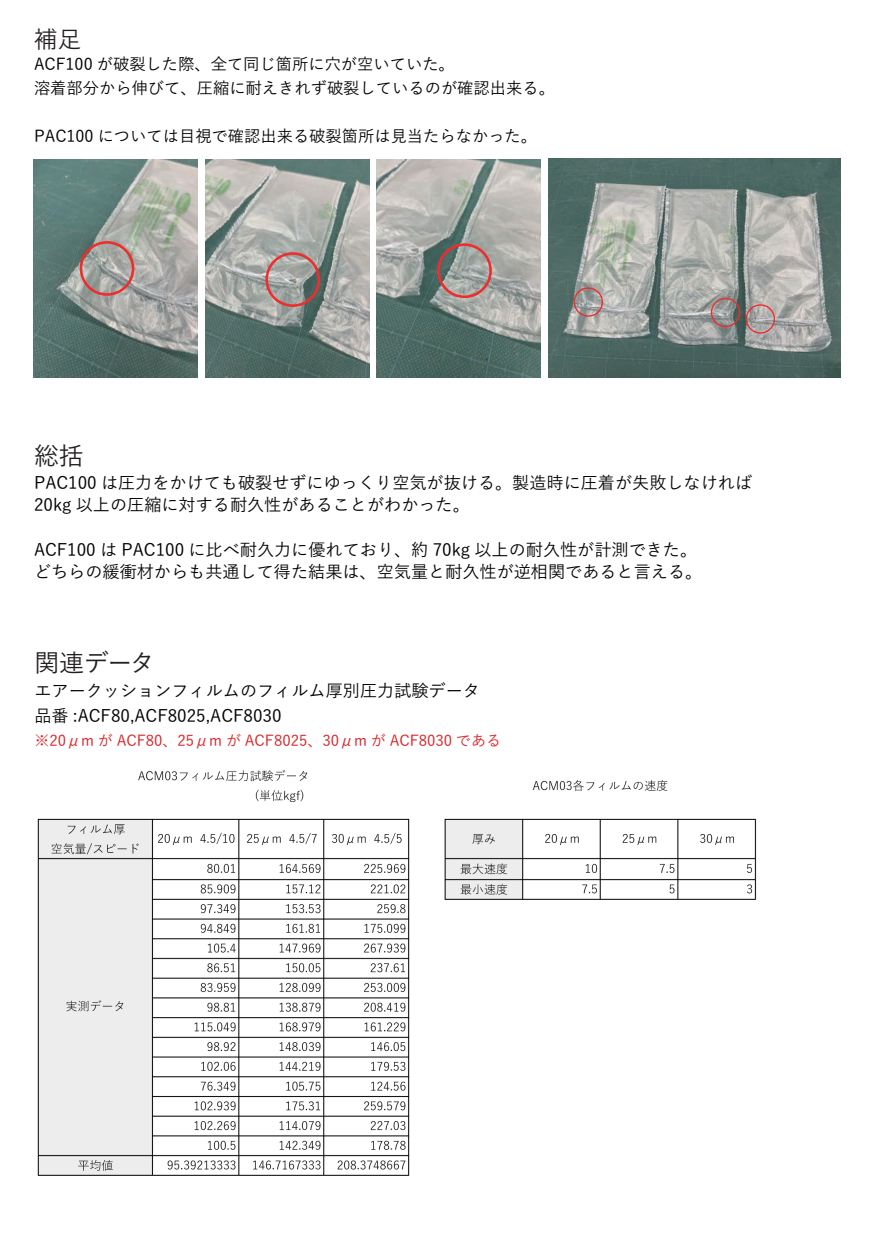
<style>
.page{position:relative;width:888px;height:1248px;background:#fff}
.page>*{position:absolute;margin:0;border:0;box-sizing:border-box;transform-origin:0 0}
.t1{font:500 24.9px "Yu Go";letter-spacing:-.02em;color:#231f20}
.t2{font:500 23.7px "Yu Go";color:#231f20}
.t3{font:500 17.1px/22.4px "Yu Go";color:#030303}
.t4{font:500 16.2px/24px "Yu Go";color:#030303}
.t5{font:500 15px "Yu Go";color:#d72629}
</style>
<div class="page">
<img style="left:377px;top:159px;width:164px;height:219px">
<img style="left:205px;top:159px;width:164px;height:219px">
<img style="left:33px;top:159px;width:164px;height:219px">
<img style="left:548px;top:158px;width:292px;height:219px">
<div style="left:573px;top:287px;width:30px;height:30px;border:1px solid #ee2d2d;border-radius:50%"></div>
<div style="left:711px;top:298px;width:29px;height:29px;border:1px solid #ee2d2d;border-radius:50%"></div>
<div style="left:746px;top:304px;width:29px;height:30px;border:1px solid #ee2d2d;border-radius:50%"></div>
<div style="left:437px;top:243px;width:55px;height:55px;border:3px solid #ee2d2d;border-radius:50%"></div>
<div style="left:265px;top:252px;width:55px;height:55px;border:3px solid #ee2d2d;border-radius:50%"></div>
<div style="left:80px;top:241px;width:54px;height:55px;border:3px solid #ee2d2d;border-radius:50%"></div>
<img style="left:37px;top:770px;width:720px;height:406px">
<h2 class="t2" style="left:34px;top:17px;width:49px">補足</h2>
<p class="t4" style="left:34px;top:50px;width:522px">ACF100 が破裂した際、全て同じ箇所に穴が空いていた。<br>溶着部分から伸びて、圧縮に耐えきれず破裂しているのが確認出来る。</p>
<p class="t4" style="left:34px;top:122px;width:505px">PAC100 については目視で確認出来る破裂箇所は見当たらなかった。</p>
<h1 class="t1" style="left:34px;top:433px;width:51px">総括</h1>
<p class="t3" style="left:34px;top:469px;width:719px">PAC100 は圧力をかけても破裂せずにゆっくり空気が抜ける。製造時に圧着が失敗しなければ<br>20kg 以上の圧縮に対する耐久性があることがわかった。</p>
<p class="t3" style="left:34px;top:536px;width:670px">ACF100 は PAC100 に比べ耐久力に優れており、約 70kg 以上の耐久性が計測できた。どちらの緩衝材からも共通して得た結果は、空気量と耐久性が逆相関であると言える。</p>
<h1 class="t1" style="left:34px;top:639px;width:122px">関連データ</h1>
<p class="t3" style="left:34px;top:675px;width:447px;line-height:25.7px">エアークッションフィルムのフィルム厚別圧力試験データ品番 :ACF80,ACF8025,ACF8030</p>
<p class="t5" style="left:34px;top:727px;width:468px">※20μm が ACF80、25μm が ACF8025、30μm が ACF8030 である</p>
</div>
